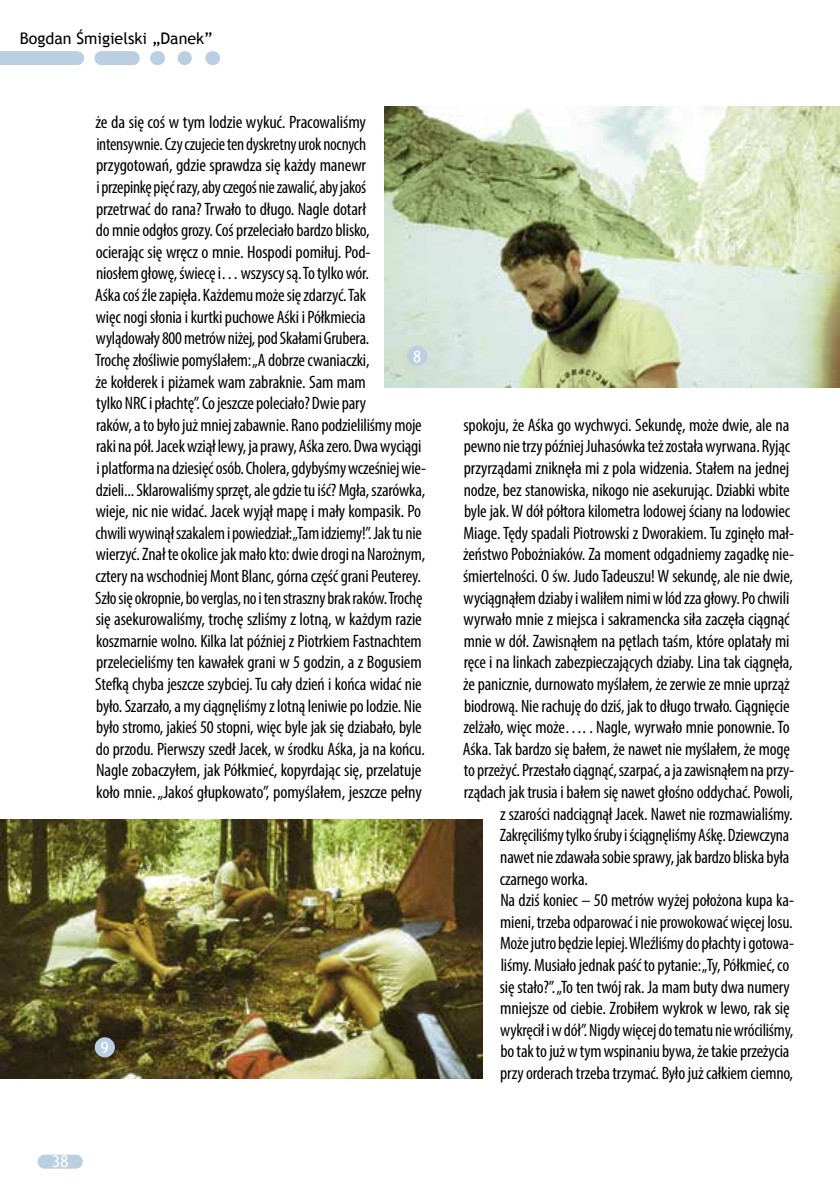
<style>
.page{position:relative;width:840px;height:1191px;background:#fff}
.page>*{position:absolute;margin:0;border:0;box-sizing:border-box;transform-origin:0 0}
.t1{font:condensed 18px/21.6px "Myriad Pro";letter-spacing:-.01em;color:#000}
.t2{font:16px "Trebuchet MS";color:#000}
.t3{font:16px "Trebuchet MS";color:#fff}
.t4{font:15.4px "Trebuchet MS";color:#fff}
</style>
<div class="page">
<img style="left:0;top:819px;width:481px;height:260px">
<div style="left:95px;top:1037px;width:20px;height:20px;background:#bad0e2;border-radius:50%"></div>
<img style="left:384px;top:107px;width:455px;height:280px">
<div style="left:407px;top:346px;width:20px;height:20px;background:#bad0e2;border-radius:50%"></div>
<div style="left:0;top:51px;width:77px;height:14px;background:#bad0e2"></div>
<svg style="left:184px;top:51px;width:8px;height:14px"></svg>
<svg style="left:157px;top:51px;width:1px;height:14px"></svg>
<svg style="left:212px;top:51px;width:1px;height:14px"></svg>
<div style="left:101px;top:51px;width:32px;height:14px;background:#bad0e2"></div>
<div style="left:44px;top:1154px;width:32px;height:14px;background:#bad0e2"></div>
<p class="t2" style="left:20px;top:28px;width:194px">Bogdan Śmigielski „Danek”</p>
<p class="t1" style="left:95px;top:111px;width:332px">że da się coś w tym lodzie wykuć. Pracowaliśmy intensywnie. Czy czujecie ten dyskretny urok nocnych przygotowań, gdzie sprawdza się każdy manewr<br>i przepinkę pięć razy, aby czegoś nie zawalić, aby jakoś<br>przetrwać do rana? Trwało to długo. Nagle dotarł<br>do mnie odgłos grozy. Coś przeleciało bardzo blisko,<br>ocierając się wręcz o mnie. Hospodi pomiłuj. Pod-<br>niosłem głowę, świecę i… wszyscy są. To tylko wór.<br>Aśka coś źle zapięła. Każdemu może się zdarzyć. Tak<br>więc nogi słonia i kurtki puchowe Aśki i Półkmiecia wylądowały 800 metrów niżej, pod Skałami Grubera.<br>Trochę złośliwie pomyślałem: „A dobrze cwaniaczki,<br>że kołderek i piżamek wam zabraknie. Sam mam<br>tylko NRC i płachtę”. Co jeszcze poleciało? Dwie pary<br>raków, a to było już mniej zabawnie. Rano podzieliliśmy moje raki na pół. Jacek wziął lewy, ja prawy, Aśka zero. Dwa wyciągi i platforma na dziesięć osób. Cholera, gdybyśmy wcześniej wie&shy;dzieli... Sklarowaliśmy sprzęt, ale gdzie tu iść? Mgła, szarówka, wieje, nic nie widać. Jacek wyjął mapę i mały kompasik. Po chwili wywinął szakalem i powiedział: „Tam idziemy!”. Jak tu nie wierzyć. Znał te okolice jak mało kto: dwie drogi na Narożnym, cztery na wschodniej Mont Blanc, górna część grani Peuterey.<br>Szło się okropnie, bo verglas, no i ten straszny brak raków. Trochę się asekurowaliśmy, trochę szliśmy z lotną, w każdym razie koszmarnie wolno. Kilka lat później z Piotrkiem Fastnachtem przelecieliśmy ten kawałek grani w 5 godzin, a z Bogusiem Stefką chyba jeszcze szybciej. Tu cały dzień i końca widać nie było. Szarzało, a my ciągnęliśmy z lotną leniwie po lodzie. Nie było stromo, jakieś 50 stopni, więc byle jak się dziabało, byle do przodu. Pierwszy szedł Jacek, w środku Aśka, ja na końcu.<br>Nagle zobaczyłem, jak Półkmieć, kopyrdając się, przelatuje koło mnie. „Jakoś głupkowato”, pomyślałem, jeszcze pełny</p>
<p class="t4" style="left:413px;top:347px;width:10px">8</p>
<p class="t4" style="left:101px;top:1038px;width:10px">9</p>
<p class="t3" style="left:52px;top:1151px;width:18px">38</p>
<p class="t1" style="left:463px;top:414px;width:327px">spokoju, że Aśka go wychwyci. Sekundę, może dwie, ale na</p>
<p class="t1" style="left:463px;top:435px;width:327px">pewno nie trzy później Juhasówka też została wyrwana. Ryjąc</p>
<p class="t1" style="left:463px;top:457px;width:327px">przyrządami zniknęła mi z pola widzenia. Stałem na jednej</p>
<p class="t1" style="left:463px;top:478px;width:327px">nodze, bez stanowiska, nikogo nie asekurując. Dziabki wbite</p>
<p class="t1" style="left:464px;top:500px;width:327px">byle jak. W dół półtora kilometra lodowej ściany na lodowiec</p>
<p class="t1" style="left:463px;top:522px;width:332px">Miage. Tędy spadali Piotrowski z Dworakiem. Tu zginęło mał-</p>
<p class="t1" style="left:463px;top:543px;width:332px">żeństwo Pobożniaków. Za moment odgadniemy zagadkę nie-</p>
<p class="t1" style="left:463px;top:565px;width:331px">śmiertelności. O św. Judo Tadeuszu! W sekundę, ale nie dwie,</p>
<p class="t1" style="left:463px;top:586px;width:327px">wyciągnąłem dziaby i waliłem nimi w lód zza głowy. Po chwili</p>
<p class="t1" style="left:463px;top:608px;width:327px">wyrwało mnie z miejsca i sakramencka siła zaczęła ciągnąć</p>
<p class="t1" style="left:463px;top:630px;width:327px">mnie w dół. Zawisnąłem na pętlach taśm, które oplatały mi</p>
<p class="t1" style="left:463px;top:651px;width:330px">ręce i na linkach zabezpieczających dziaby. Lina tak ciągnęła,</p>
<p class="t1" style="left:463px;top:673px;width:328px">że panicznie, durnowato myślałem, że zerwie ze mnie uprząż</p>
<p class="t1" style="left:464px;top:694px;width:327px">biodrową. Nie rachuję do dziś, jak to długo trwało. Ciągnięcie</p>
<p class="t1" style="left:463px;top:716px;width:327px">zelżało, więc może…. . Nagle, wyrwało mnie ponownie. To</p>
<p class="t1" style="left:462px;top:738px;width:328px">Aśka. Tak bardzo się bałem, że nawet nie myślałem, że mogę</p>
<p class="t1" style="left:463px;top:759px;width:331px">to przeżyć. Przestało ciągnąć, szarpać, a ja zawisnąłem na przy-</p>
<p class="t1" style="left:463px;top:781px;width:330px">rządach jak trusia i bałem się nawet głośno oddychać. Powoli,</p>
<p class="t1" style="left:499px;top:802px;width:294px">z szarości nadciągnął Jacek. Nawet nie rozmawialiśmy.</p>
<p class="t1" style="left:499px;top:824px;width:291px">Zakręciliśmy tylko śruby i ściągnęliśmy Aśkę. Dziewczyna</p>
<p class="t1" style="left:500px;top:846px;width:290px">nawet nie zdawała sobie sprawy, jak bardzo bliska była</p>
<p class="t1" style="left:499px;top:867px;width:90px">czarnego worka.</p>
<p class="t1" style="left:500px;top:889px;width:295px">Na dziś koniec – 50 metrów wyżej położona kupa ka-</p>
<p class="t1" style="left:500px;top:910px;width:294px">mieni, trzeba odparować i nie prowokować więcej losu.</p>
<p class="t1" style="left:500px;top:932px;width:295px">Może jutro będzie lepiej. Wleźliśmy do płachty i gotowa-</p>
<p class="t1" style="left:500px;top:954px;width:290px">liśmy. Musiało jednak paść to pytanie: „Ty, Półkmieć, co</p>
<p class="t1" style="left:499px;top:975px;width:291px">się stało?”. „To ten twój rak. Ja mam buty dwa numery</p>
<p class="t1" style="left:500px;top:997px;width:291px">mniejsze od ciebie. Zrobiłem wykrok w lewo, rak się</p>
<p class="t1" style="left:500px;top:1018px;width:294px">wykręcił i w dół”. Nigdy więcej do tematu nie wróciliśmy,</p>
<p class="t1" style="left:500px;top:1040px;width:290px">bo tak to już w tym wspinaniu bywa, że takie przeżycia</p>
<p class="t1" style="left:500px;top:1062px;width:294px">przy orderach trzeba trzymać. Było już całkiem ciemno,</p>
</div>
